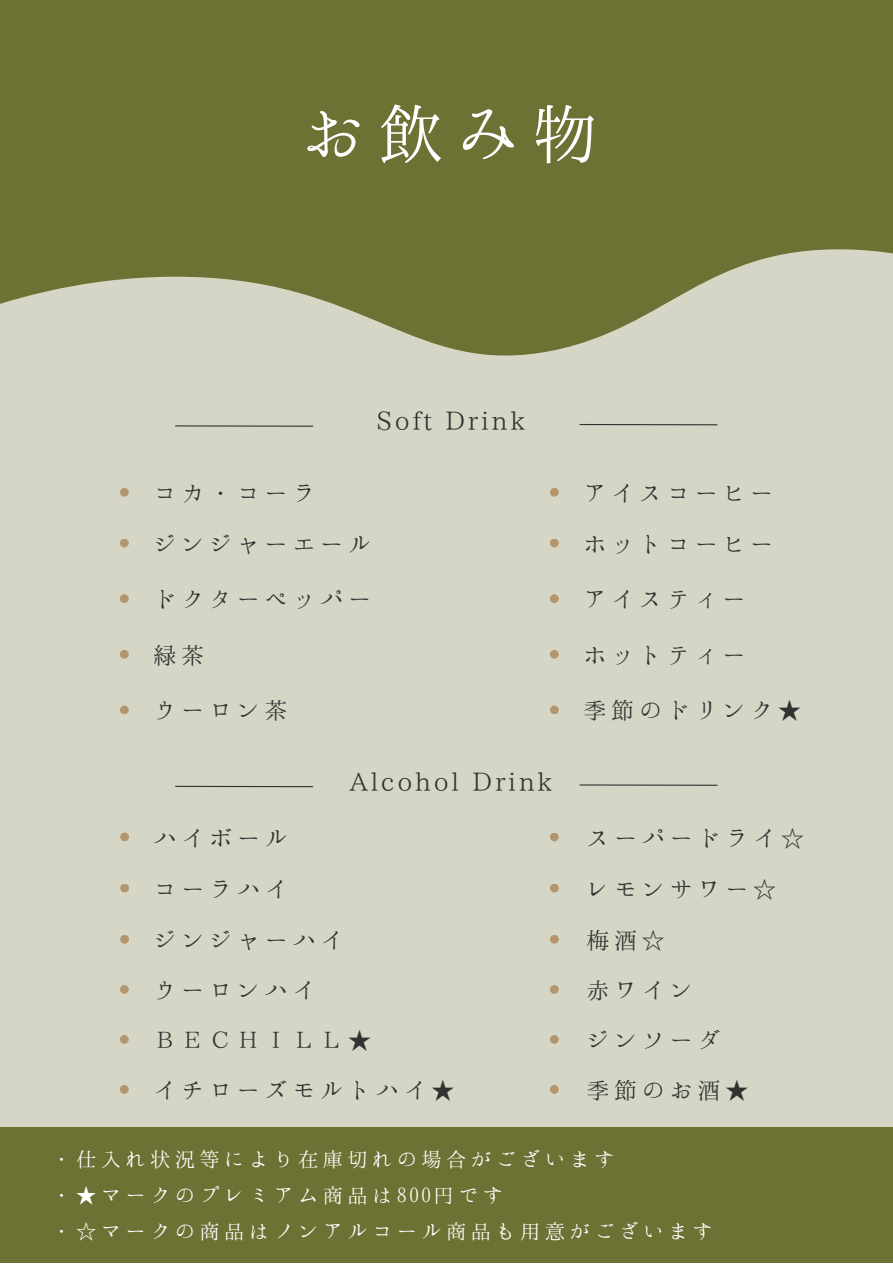
<style>
.page{position:relative;width:893px;height:1264px;background:#fff}
.page>*{position:absolute;margin:0;border:0;box-sizing:border-box;transform-origin:0 0}
.t1{font:72px "Hannari Mincho";color:#fff}
.t2{font:25.5px "Hannari Mincho";letter-spacing:.09em;color:#323232}
.t3{font:25.5px "IP Aex Mincho";letter-spacing:.11em;color:#323232}
.t4{font:22.5px "Hannari Mincho";letter-spacing:.095em;color:#fff}
</style>
<div class="page">
<div style="left:0;top:0;width:892px;height:1262px;background:#6d7133"></div>
<div style="left:0;top:249px;width:892px;height:877px;background:#d5d6c5"></div>
<hr style="left:579px;top:424px;width:138px;height:1px;background:#323232">
<hr style="left:175px;top:425px;width:138px;height:2px;background:#323232">
<div style="left:120px;top:488px;width:9px;height:8px;background:#b4966e;border-radius:50%"></div>
<div style="left:120px;top:538px;width:9px;height:9px;background:#b4966e;border-radius:50%"></div>
<div style="left:120px;top:650px;width:9px;height:8px;background:#b4966e;border-radius:50%"></div>
<div style="left:120px;top:705px;width:9px;height:9px;background:#b4966e;border-radius:50%"></div>
<div style="left:120px;top:594px;width:9px;height:9px;background:#b4966e;border-radius:50%"></div>
<div style="left:550px;top:488px;width:8px;height:8px;background:#b4966e;border-radius:50%"></div>
<div style="left:550px;top:538px;width:8px;height:9px;background:#b4966e;border-radius:50%"></div>
<div style="left:550px;top:594px;width:8px;height:9px;background:#b4966e;border-radius:50%"></div>
<div style="left:550px;top:650px;width:8px;height:8px;background:#b4966e;border-radius:50%"></div>
<div style="left:550px;top:705px;width:8px;height:9px;background:#b4966e;border-radius:50%"></div>
<hr style="left:579px;top:784px;width:138px;height:1px;background:#323232">
<hr style="left:175px;top:785px;width:138px;height:2px;background:#323232">
<div style="left:120px;top:832px;width:9px;height:9px;background:#b4966e;border-radius:50%"></div>
<div style="left:120px;top:883px;width:9px;height:9px;background:#b4966e;border-radius:50%"></div>
<div style="left:120px;top:934px;width:9px;height:9px;background:#b4966e;border-radius:50%"></div>
<div style="left:120px;top:985px;width:9px;height:8px;background:#b4966e;border-radius:50%"></div>
<div style="left:120px;top:1034px;width:9px;height:9px;background:#b4966e;border-radius:50%"></div>
<div style="left:120px;top:1084px;width:9px;height:9px;background:#b4966e;border-radius:50%"></div>
<div style="left:550px;top:832px;width:8px;height:9px;background:#b4966e;border-radius:50%"></div>
<div style="left:550px;top:883px;width:8px;height:9px;background:#b4966e;border-radius:50%"></div>
<div style="left:550px;top:934px;width:8px;height:9px;background:#b4966e;border-radius:50%"></div>
<div style="left:550px;top:985px;width:8px;height:8px;background:#b4966e;border-radius:50%"></div>
<div style="left:550px;top:1034px;width:8px;height:9px;background:#b4966e;border-radius:50%"></div>
<div style="left:550px;top:1084px;width:8px;height:9px;background:#b4966e;border-radius:50%"></div>
<p class="t1" style="left:301px;top:95px;width:305px">お飲み物</p>
<p class="t3" style="left:376px;top:408px;width:150px">Soft Drink</p>
<p class="t2" style="left:153px;top:479px;width:166px">コカ・コーラ</p>
<p class="t2" style="left:153px;top:530px;width:222px">ジンジャーエール</p>
<p class="t2" style="left:153px;top:585px;width:222px">ドクターペッパー</p>
<p class="t2" style="left:153px;top:641px;width:55px">緑茶</p>
<p class="t2" style="left:153px;top:697px;width:138px">ウーロン茶</p>
<p class="t3" style="left:349px;top:768px;width:204px">Alcohol Drink</p>
<p class="t2" style="left:154px;top:824px;width:138px">ハイボール</p>
<p class="t2" style="left:154px;top:875px;width:138px">コーラハイ</p>
<p class="t2" style="left:154px;top:926px;width:194px">ジンジャーハイ</p>
<p class="t2" style="left:153px;top:976px;width:166px">ウーロンハイ</p>
<p class="t2" style="left:153px;top:1026px;width:222px">ＢＥＣＨＩＬＬ★</p>
<p class="t2" style="left:153px;top:1076px;width:305px">イチローズモルトハイ★</p>
<p class="t2" style="left:583px;top:479px;width:194px">アイスコーヒー</p>
<p class="t2" style="left:583px;top:530px;width:194px">ホットコーヒー</p>
<p class="t2" style="left:583px;top:585px;width:166px">アイスティー</p>
<p class="t2" style="left:583px;top:641px;width:166px">ホットティー</p>
<p class="t2" style="left:583px;top:697px;width:222px">季節のドリンク★</p>
<p class="t2" style="left:586px;top:824px;width:222px">スーパードライ☆</p>
<p class="t2" style="left:586px;top:875px;width:194px">レモンサワー☆</p>
<p class="t2" style="left:586px;top:926px;width:83px">梅酒☆</p>
<p class="t2" style="left:586px;top:976px;width:110px">赤ワイン</p>
<p class="t2" style="left:586px;top:1026px;width:138px">ジンソーダ</p>
<p class="t2" style="left:586px;top:1076px;width:166px">季節のお酒★</p>
<p class="t4" style="left:52px;top:1147px;width:566px">・仕入れ状況等により在庫切れの場合がございます</p>
<p class="t4" style="left:52px;top:1183px;width:455px">・★マークのプレミアム商品は800円です</p>
<p class="t4" style="left:52px;top:1219px;width:665px">・☆マークの商品はノンアルコール商品も用意がございます</p>
</div>
